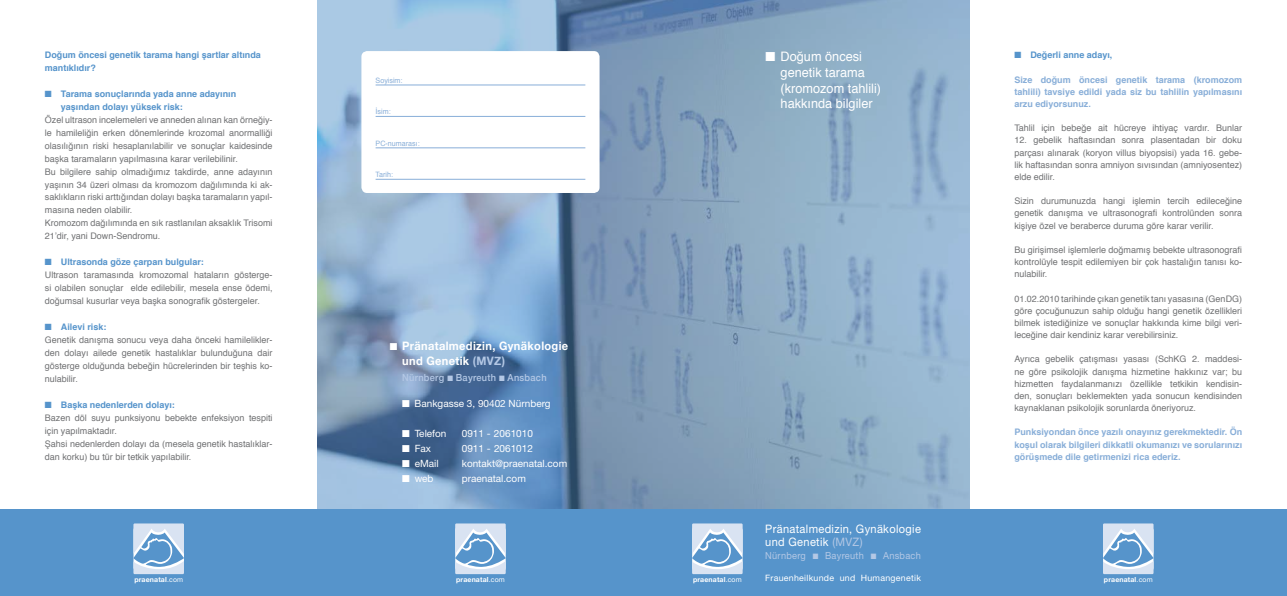
<style>
.page{position:relative;width:1287px;height:596px;background:#fff}
.page>*{position:absolute;margin:0;border:0;box-sizing:border-box;transform-origin:0 0}
.t1{font:13px/15.6px "Helvetica";color:#fff}
.t2{font:700 11.6px/15.5px "Helvetica Neue";letter-spacing:.03em;color:#fff;scale:.95 1}
.t3{font:11.6px/12.6px "Helvetica Neue";letter-spacing:.03em;color:#fff;scale:.95 1}
.t4{font:10px "Helvetica Neue";color:#fff}
.t5{font:9.7px "Helvetica Neue";letter-spacing:.03em;color:#b4c8e5;scale:.95 1}
.t6{font:500 9.7px "Helvetica Neue";letter-spacing:.03em;color:#b4c8e5;scale:.95 1}
.t7{font:9px/13px "Helvetica";color:#707173;text-align:justify}
.t8{font:700 9px/12.2px "Helvetica";color:#88aed8;text-align:justify}
.t9{font:700 9px/13px "Helvetica";color:#5694cb}
.t10{font:8.7px "Helvetica Neue";letter-spacing:.03em;color:#fff}
.t11{font:7.3px "Helvetica";color:#88aed8}
.t12{font:700 7px "Helvetica Neue";letter-spacing:.02em;color:#fff}
.s1{color:#5694cb}
.s2{font-weight:700;color:#5694cb}
.s3{font-weight:400}
.s4{color:#b4c8e5}
</style>
<div class="page">
<svg style="left:318px;top:0;width:652px;height:509px;background:#86a5c2"></svg>
<div style="left:0;top:509px;width:1287px;height:86px;background:#5694cb"></div>
<svg style="left:692px;top:523px;width:51px;height:50px"></svg>
<svg style="left:455px;top:523px;width:51px;height:50px"></svg>
<div style="left:361px;top:51px;width:239px;height:142px;background:#fff;border-radius:6px"></div>
<hr style="left:376px;top:179px;width:209px;height:1px;background:#88aed8">
<hr style="left:376px;top:85px;width:209px;height:1px;background:#88aed8">
<hr style="left:376px;top:116px;width:209px;height:1px;background:#88aed8">
<hr style="left:376px;top:147px;width:209px;height:1px;background:#88aed8">
<svg style="left:1103px;top:523px;width:51px;height:50px"></svg>
<svg style="left:133px;top:523px;width:51px;height:50px"></svg>
<p class="t9" style="left:45px;top:48px;width:218px">Doğum öncesi genetik tarama hangi şartlar altında mantıklıdır?</p>
<p class="t9" style="left:61px;top:87px;width:177px;text-indent:-16px">■ Tarama sonuçlarında yada anne adayının yaşından dolayı yüksek risk:</p>
<p class="t7" style="left:45px;top:113px;width:229px;text-align:left">Özel ultrason incelemeleri ve anneden alınan kan örneğiy&shy;le hamileliğin erken dönemlerinde krozomal anormalliği olasılığının riski hesaplanılabilir ve sonuçlar kaidesinde başka taramaların yapılmasına karar verilebilinir.<br>Bu bilgilere sahip olmadığımız takdirde, anne adayının yaşının 34 üzeri olması da kromozom dağılımında ki ak&shy;saklıkların riski arttığından dolayı başka taramaların yapıl&shy;masına neden olabilir.<br>Kromozom dağılımında en sık rastlanılan aksaklık Trisomi 21’dir, yani Down-Sendromu.</p>
<p class="t7" style="left:45px;top:256px;width:229px;text-align:left"><span class="s1">■</span> <span class="s2">Ultrasonda göze çarpan bulgular:<br></span>Ultrason taramasında kromozomal hataların gösterge&shy;si olabilen sonuçlar elde edilebilir, mesela ense ödemi, doğumsal kusurlar veya başka sonografik göstergeler.</p>
<p class="t7" style="left:45px;top:320px;width:229px;text-align:left"><span class="s1">■</span> <span class="s2">Ailevi risk:<br></span>Genetik danışma sonucu veya daha önceki hamilelikler&shy;den dolayı ailede genetik hastalıklar bulunduğuna dair gösterge olduğunda bebeğin hücrelerinden bir teşhis ko&shy;nulabilir.</p>
<p class="t7" style="left:45px;top:398px;width:229px;text-align:left"><span class="s1">■</span> <span class="s2">Başka nedenlerden dolayı:<br></span>Bazen döl suyu punksiyonu bebekte enfeksiyon tespiti için yapılmaktadır.<br>Şahsi nedenlerden dolayı da (mesela genetik hastalıklar&shy;dan korku) bu tür bir tetkik yapılabilir.</p>
<p class="t12" style="left:134px;top:573px;width:50px">praenatal<span class="s3">.com</span></p>
<p class="t11" style="left:376px;top:74px;width:28px">Soyisim:</p>
<p class="t11" style="left:376px;top:106px;width:17px">İsim:</p>
<p class="t11" style="left:376px;top:137px;width:46px">PC-numarası:</p>
<p class="t11" style="left:376px;top:169px;width:19px">Tarih:</p>
<p class="t2" style="left:402px;top:338px;width:176px;text-indent:-12px">■ Pränatalmedizin, Gynäkologie und Genetik <span class="s4">(MVZ)</span></p>
<p class="t6" style="left:402px;top:369px;width:154px">Nürnberg ■ Bayreuth ■ Ansbach</p>
<p class="t4" style="left:402px;top:397px;width:150px">■ Bankgasse 3, 90402 Nürnberg</p>
<p class="t4" style="left:402px;top:427px;width:46px">■ Telefon</p>
<p class="t4" style="left:462px;top:427px;width:73px">0911 - 2061010</p>
<p class="t4" style="left:402px;top:442px;width:30px">■ Fax</p>
<p class="t4" style="left:462px;top:442px;width:73px">0911 - 2061012</p>
<p class="t4" style="left:402px;top:457px;width:38px">■ eMail</p>
<p class="t4" style="left:462px;top:457px;width:107px">kontakt@praenatal.com</p>
<p class="t4" style="left:402px;top:472px;width:33px">■ web</p>
<p class="t4" style="left:462px;top:472px;width:66px">praenatal.com</p>
<p class="t12" style="left:456px;top:573px;width:50px">praenatal<span class="s3">.com</span></p>
<h1 class="t1" style="left:781px;top:49px;width:102px;text-indent:-15px">■ Doğum öncesi genetik tarama (kromozom tahlili) hakkında bilgiler</h1>
<p class="t12" style="left:693px;top:573px;width:50px">praenatal<span class="s3">.com</span></p>
<p class="t3" style="left:765px;top:522px;width:165px">Pränatalmedizin, Gynäkologie und Genetik <span class="s4">(MVZ)</span></p>
<p class="t5" style="left:765px;top:549px;width:165px">Nürnberg ■ Bayreuth ■ Ansbach</p>
<p class="t10" style="left:765px;top:572px;width:157px">Frauenheilkunde und Humangenetik</p>
<p class="t9" style="left:1014px;top:49px;width:100px">■ Değerli anne adayı,</p>
<p class="t8" style="left:1014px;top:73px;width:229px">Size doğum öncesi genetik tarama (kromozom tahlili) tavsiye edildi yada siz bu tahlilin yapılmasını arzu ediyorsunuz.</p>
<p class="t7" style="left:1014px;top:122px;width:229px">Tahlil için bebeğe ait hücreye ihtiyaç vardır. Bunlar</p>
<p class="t7" style="left:1014px;top:134px;width:229px;line-height:12.2px">12. gebelik haftasından sonra plasentadan bir doku parçası alınarak (koryon villus biyopsisi) yada 16. gebe&shy;lik haftasından sonra amniyon sıvısından (amniyosentez) elde edilir.</p>
<p class="t7" style="left:1014px;top:195px;width:229px;line-height:12.2px">Sizin durumunuzda hangi işlemin tercih edileceğine genetik danışma ve ultrasonografi kontrolünden sonra kişiye özel ve beraberce duruma göre karar verilir.</p>
<p class="t7" style="left:1014px;top:244px;width:229px;line-height:12.2px">Bu girişimsel işlemlerle doğmamış bebekte ultrasonografi kontrolüyle tespit edilemiyen bir çok hastalığın tanısı ko&shy;nulabilir.</p>
<p class="t7" style="left:1014px;top:292px;width:229px;line-height:12.2px">01.02.2010 tarihinde çıkan genetik tanı yasasına (GenDG) göre çocuğunuzun sahip olduğu hangi genetik özellikleri bilmek istediğinize ve sonuçlar hakkında kime bilgi veri&shy;leceğine dair kendiniz karar verebilirsiniz.</p>
<p class="t7" style="left:1014px;top:353px;width:229px;line-height:12.2px">Ayrıca gebelik çatışması yasası (SchKG 2. maddesi&shy;ne göre psikolojik danışma hizmetine hakkınız var; bu hizmetten faydalanmanızı özellikle tetkikin kendisin&shy;den, sonuçları beklemekten yada sonucun kendisinden kaynaklanan psikolojik sorunlarda öneriyoruz.</p>
<p class="t8" style="left:1014px;top:426px;width:229px">Punksiyondan önce yazılı onayınız gerekmektedir. Ön koşul olarak bilgileri dikkatli okumanızı ve sorularınızı görüşmede dile getirmenizi rica ederiz.</p>
<p class="t12" style="left:1104px;top:573px;width:50px">praenatal<span class="s3">.com</span></p>
</div>
